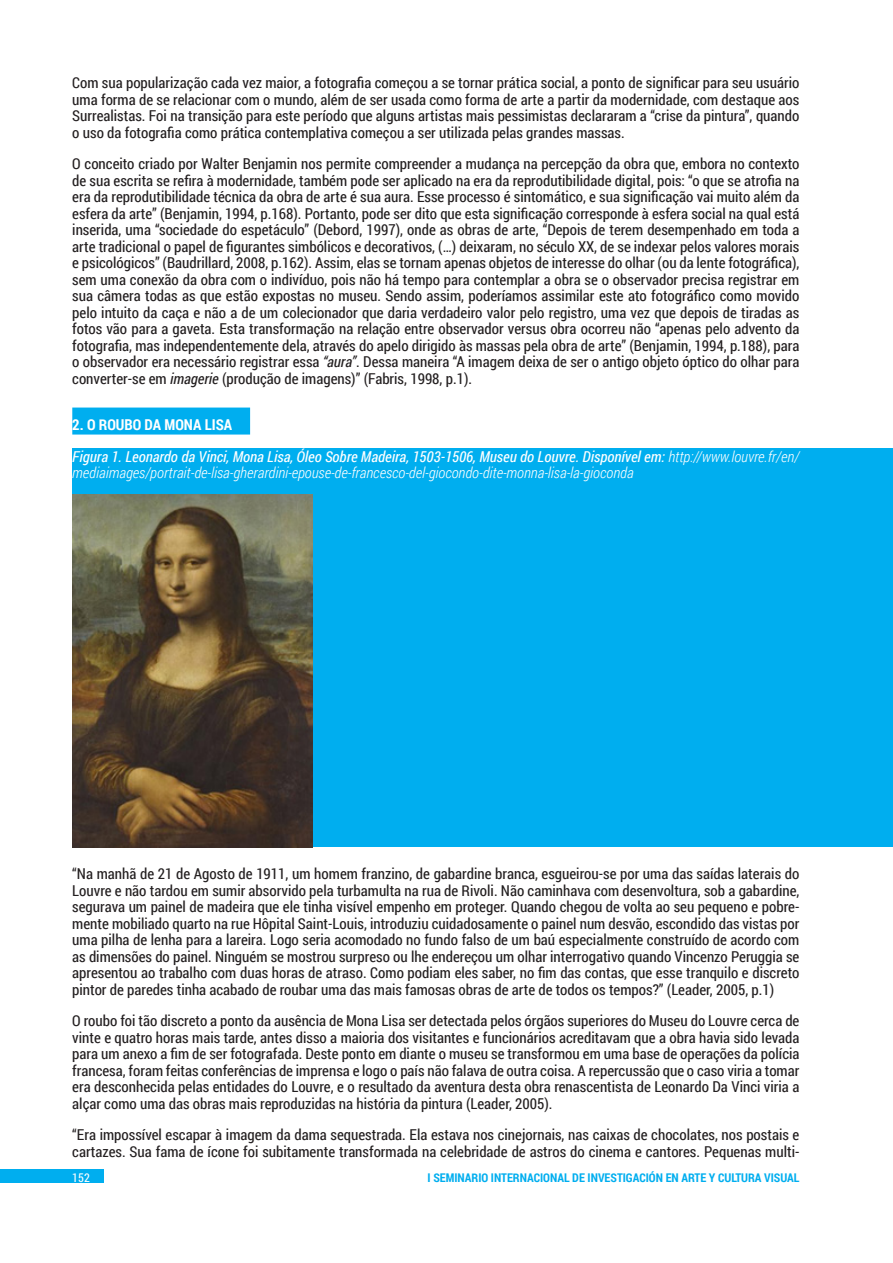
<style>
.page{position:relative;width:893px;height:1263px;background:#fff}
.page>*{position:absolute;margin:0;border:0;box-sizing:border-box;transform-origin:0 0}
.Normal_CV{font:15px/16.5px "Roboto Condensed";color:#231f20;text-align:justify}
.Imagen_Tabla_CV{font:italic 300 15px/16.5px "Roboto Condensed";color:#fff}
.Sección_CV{font:700 15px "Roboto Condensed";color:#fff}
.t1{font:700 12px "Roboto Condensed";color:#00aeef}
.t2{font:12px "Roboto Condensed";color:#fff}
.s1{font-style:italic}
.s2{font-weight:400}
</style>
<div class="page">
<div style="left:0;top:1169px;width:104px;height:14px;background:#00aeef"></div>
<div style="left:72px;top:448px;width:821px;height:399px;background:#00aeef"></div>
<div style="left:72px;top:408px;width:178px;height:27px;background:#00aeef"></div>
<img style="left:72px;top:495px;width:241px;height:352px">
<p class="Normal_CV" style="left:72px;top:74px;width:729px">Com sua popularização cada vez maior, a fotografia começou a se tornar prática social, a ponto de significar para seu usuário uma forma de se relacionar com o mundo, além de ser usada como forma de arte a partir da modernidade, com destaque aos Surrealistas. Foi na transição para este período que alguns artistas mais pessimistas declararam a “crise da pintura”, quando o uso da fotografia como prática contemplativa começou a ser utilizada pelas grandes massas.</p>
<p class="Normal_CV" style="left:72px;top:155px;width:729px">O conceito criado por Walter Benjamin nos permite compreender a mudança na percepção da obra que, embora no contexto de sua escrita se refira à modernidade, também pode ser aplicado na era da reprodutibilidade digital, pois: “o que se atrofia na era da reprodutibilidade técnica da obra de arte é sua aura. Esse processo é sintomático, e sua significação vai muito além da esfera da arte” (Benjamin, 1994, p.168). Portanto, pode ser dito que esta significação corresponde à esfera social na qual está inserida, uma “sociedade do espetáculo” (Debord, 1997), onde as obras de arte, “Depois de terem desempenhado em toda a arte tradicional o papel de figurantes simbólicos e decorativos, (…) deixaram, no século XX, de se indexar pelos valores morais e psicológicos” (Baudrillard, 2008, p.162). Assim, elas se tornam apenas objetos de interesse do olhar (ou da lente fotográfica), sem uma conexão da obra com o indivíduo, pois não há tempo para contemplar a obra se o observador precisa registrar em sua câmera todas as que estão expostas no museu. Sendo assim, poderíamos assimilar este ato fotográfico como movido pelo intuito da caça e não a de um colecionador que daria verdadeiro valor pelo registro, uma vez que depois de tiradas as fotos vão para a gaveta. Esta transformação na relação entre observador versus obra ocorreu não “apenas pelo advento da fotografia, mas independentemente dela, através do apelo dirigido às massas pela obra de arte” (Benjamin, 1994, p.188), para o observador era necessário registrar essa <span class="s1">“aura”</span>. Dessa maneira “A imagem deixa de ser o antigo objeto óptico do olhar para converter-se em <span class="s1">imagerie</span> (produção de imagens)” (Fabris, 1998, p.1).</p>
<p class="Sección_CV" style="left:72px;top:414px;width:161px">2. O ROUBO DA MONA LISA</p>
<p class="Imagen_Tabla_CV" style="left:72px;top:447px;width:729px"><span class="s2">Figura 1. Leonardo da Vinci, Mona Lisa, Óleo Sobre Madeira, 1503-1506, Museu do Louvre. Disponível em:</span> http://www.louvre.fr/en/ mediaimages/portrait-de-lisa-gherardini-epouse-de-francesco-del-giocondo-dite-monna-lisa-la-gioconda</p>
<p class="Normal_CV" style="left:72px;top:865px;width:729px">“Na manhã de 21 de Agosto de 1911, um homem franzino, de gabardine branca, esgueirou-se por uma das saídas laterais do Louvre e não tardou em sumir absorvido pela turbamulta na rua de Rivoli. Não caminhava com desenvoltura, sob a gabardine, segurava um painel de madeira que ele tinha visível empenho em proteger. Quando chegou de volta ao seu pequeno e pobre&shy;mente mobiliado quarto na rue Hôpital Saint-Louis, introduziu cuidadosamente o painel num desvão, escondido das vistas por uma pilha de lenha para a lareira. Logo seria acomodado no fundo falso de um baú especialmente construído de acordo com as dimensões do painel. Ninguém se mostrou surpreso ou lhe endereçou um olhar interrogativo quando Vincenzo Peruggia se apresentou ao trabalho com duas horas de atraso. Como podiam eles saber, no fim das contas, que esse tranquilo e discreto pintor de paredes tinha acabado de roubar uma das mais famosas obras de arte de todos os tempos?” (Leader, 2005, p.1)</p>
<p class="Normal_CV" style="left:72px;top:1012px;width:729px">O roubo foi tão discreto a ponto da ausência de Mona Lisa ser detectada pelos órgãos superiores do Museu do Louvre cerca de vinte e quatro horas mais tarde, antes disso a maioria dos visitantes e funcionários acreditavam que a obra havia sido levada para um anexo a fim de ser fotografada. Deste ponto em diante o museu se transformou em uma base de operações da polícia francesa, foram feitas conferências de imprensa e logo o país não falava de outra coisa. A repercussão que o caso viria a tomar era desconhecida pelas entidades do Louvre, e o resultado da aventura desta obra renascentista de Leonardo Da Vinci viria a alçar como uma das obras mais reproduzidas na história da pintura (Leader, 2005).</p>
<p class="Normal_CV" style="left:72px;top:1126px;width:729px">“Era impossível escapar à imagem da dama sequestrada. Ela estava nos cinejornais, nas caixas de chocolates, nos postais e cartazes. Sua fama de ícone foi subitamente transformada na celebridade de astros do cinema e cantores. Pequenas multi-</p>
<p class="t2" style="left:72px;top:1169px;width:19px">152</p>
<p class="t1" style="left:428px;top:1169px;width:373px">I SEMINARIO INTERNACIONAL DE INVESTIGACIÓN EN ARTE Y CULTURA VISUAL</p>
</div>
